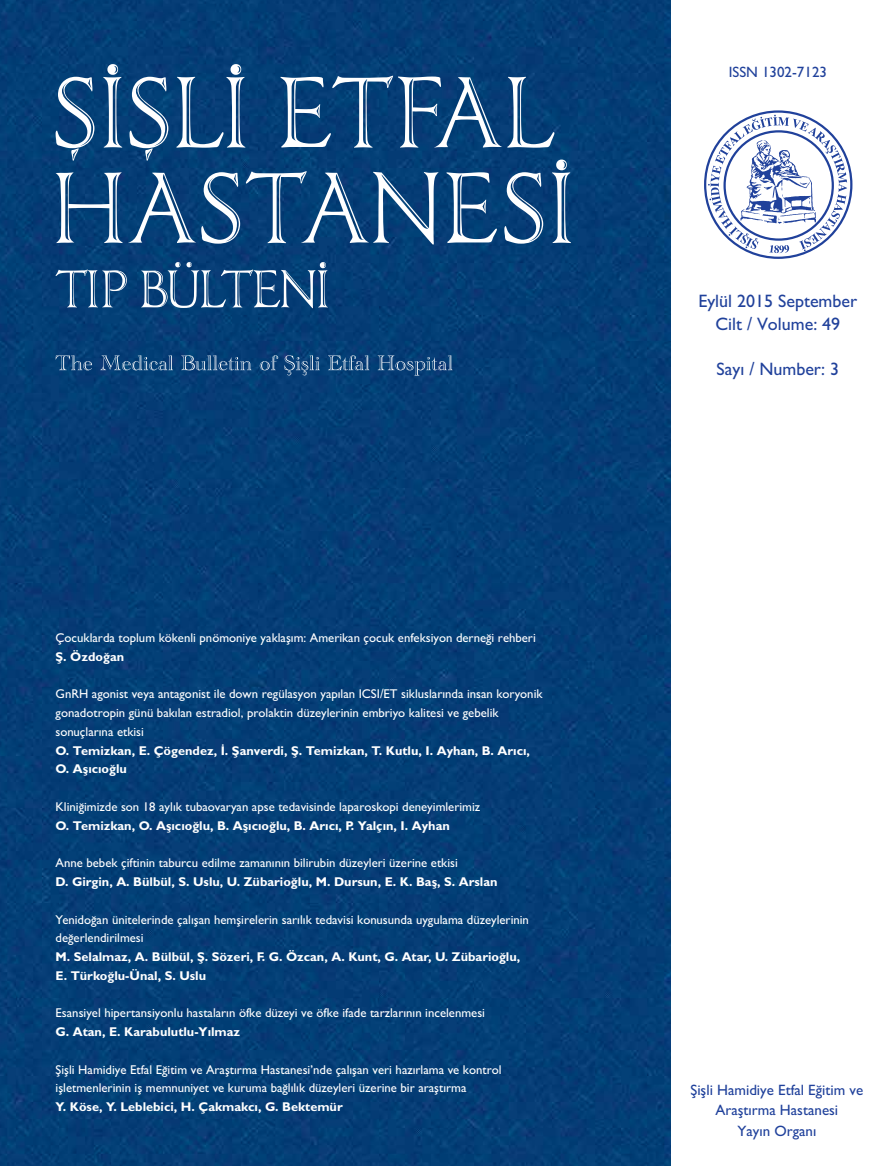
<style>
.page{position:relative;width:879px;height:1166px;background:#fff}
.page>*{position:absolute;margin:0;border:0;box-sizing:border-box;transform-origin:0 0}
.t1{font:500 18px/22.5px "Gill Sans";color:#20419b;text-align:center}
.t2{font:500 15px/20.7px "Gill Sans";color:#20419b;text-align:center}
.t3{font:15px "Gill Sans Normal Tr";color:#20419b}
.t4{font:12.75px/18.8px "Gill Sans Normal Tr";color:#fff}
.t5{font:12.75px/18.8px "Gill Sans Bold Tr";color:#fff}
</style>
<div class="page">
<div style="left:0;top:0;width:671px;height:1165px;background:#043e76"></div>
<svg style="left:56px;top:269px;width:71px;height:38px;background:#336290"></svg>
<svg style="left:141px;top:262px;width:187px;height:46px;background:#346290"></svg>
<svg style="left:56px;top:172px;width:184px;height:72px;background:#366491"></svg>
<svg style="left:246px;top:171px;width:193px;height:74px;background:#33628f"></svg>
<svg style="left:446px;top:172px;width:51px;height:71px"></svg>
<svg style="left:504px;top:172px;width:39px;height:72px"></svg>
<svg style="left:552px;top:159px;width:19px;height:84px"></svg>
<svg style="left:281px;top:76px;width:273px;height:72px;background:#32618f"></svg>
<svg style="left:103px;top:64px;width:19px;height:84px"></svg>
<svg style="left:176px;top:64px;width:69px;height:84px;background:#366390"></svg>
<svg style="left:56px;top:77px;width:38px;height:84px"></svg>
<svg style="left:130px;top:77px;width:38px;height:84px"></svg>
<svg style="left:56px;top:355px;width:36px;height:15px"></svg>
<svg style="left:100px;top:355px;width:73px;height:15px"></svg>
<svg style="left:181px;top:355px;width:71px;height:15px"></svg>
<svg style="left:260px;top:355px;width:18px;height:15px"></svg>
<svg style="left:284px;top:355px;width:36px;height:20px"></svg>
<svg style="left:328px;top:355px;width:41px;height:15px"></svg>
<svg style="left:378px;top:355px;width:74px;height:20px"></svg>
<svg style="left:708px;top:115px;width:139px;height:138px"></svg>
<p class="t4" style="left:56px;top:628px;width:482px">Çocuklarda toplum kökenli pnömoniye yaklaşım: Amerikan çocuk enfeksiyon derneği rehberi</p>
<p class="t5" style="left:56px;top:647px;width:70px">Ş. Özdoğan</p>
<p class="t4" style="left:56px;top:684px;width:488px">GnRH agonist veya antagonist ile down regülasyon yapılan ICSI/ET sikluslarında insan koryonik gonadotropin günü bakılan estradiol, prolaktin düzeylerinin embriyo kalitesi ve gebelik sonuçlarına etkisi</p>
<p class="t5" style="left:56px;top:741px;width:476px">O. Temizkan, E. Çögendez, İ. Şanverdi, Ş. Temizkan, T. Kutlu, I. Ayhan, B. Arıcı,<br>O. Aşıcıoğlu</p>
<p class="t4" style="left:56px;top:797px;width:426px">Kliniğimizde son 18 aylık tubaovaryan apse tedavisinde laparoskopi deneyimlerimiz</p>
<p class="t5" style="left:56px;top:816px;width:396px">O. Temizkan, O. Aşıcıoğlu, B. Aşıcıoğlu, B. Arıcı, P. Yalçın, I. Ayhan</p>
<p class="t4" style="left:56px;top:853px;width:404px">Anne bebek çiftinin taburcu edilme zamanının bilirubin düzeyleri üzerine etkisi</p>
<p class="t5" style="left:56px;top:872px;width:443px">D. Girgin, A. Bülbül, S. Uslu, U. Zübarioğlu, M. Dursun, E. K. Baş, S. Arslan</p>
<p class="t4" style="left:56px;top:909px;width:475px">Yenidoğan ünitelerinde çalışan hemşirelerin sarılık tedavisi konusunda uygulama düzeylerinin değerlendirilmesi</p>
<p class="t5" style="left:56px;top:947px;width:466px">M. Selalmaz, A. Bülbül, Ş. Sözeri, F. G. Özcan, A. Kunt, G. Atar, U. Zübarioğlu,<br>E. Türkoğlu-Ünal, S. Uslu</p>
<p class="t4" style="left:56px;top:1003px;width:431px">Esansiyel hipertansiyonlu hastaların öfke düzeyi ve öfke ifade tarzlarının incelenmesi</p>
<p class="t5" style="left:56px;top:1022px;width:186px">G. Atan, E. Karabulutlu-Yılmaz</p>
<p class="t4" style="left:56px;top:1059px;width:447px">Şişli Hamidiye Etfal Eğitim ve Araştırma Hastanesi’nde çalışan veri hazırlama ve kontrol işletmenlerinin iş memnuniyet ve kuruma bağlılık düzeyleri üzerine bir araştırma</p>
<p class="t5" style="left:56px;top:1097px;width:289px">Y. Köse, Y. Leblebici, H. Çakmakcı, G. Bektemür</p>
<p class="t3" style="left:729px;top:63px;width:100px">ISSN 1302-7123</p>
<h1 class="t1" style="left:698px;top:290px;width:160px">Eylül 2015 September<br>Cilt / Volume: 49</h1>
<h1 class="t1" style="left:717px;top:357px;width:124px">Sayı / Number: 3</h1>
<p class="t2" style="left:690px;top:1079px;width:174px">Şişli Hamidiye Etfal Eğitim ve<br>Araştırma Hastanesi<br>Yayın Organı</p>
</div>
